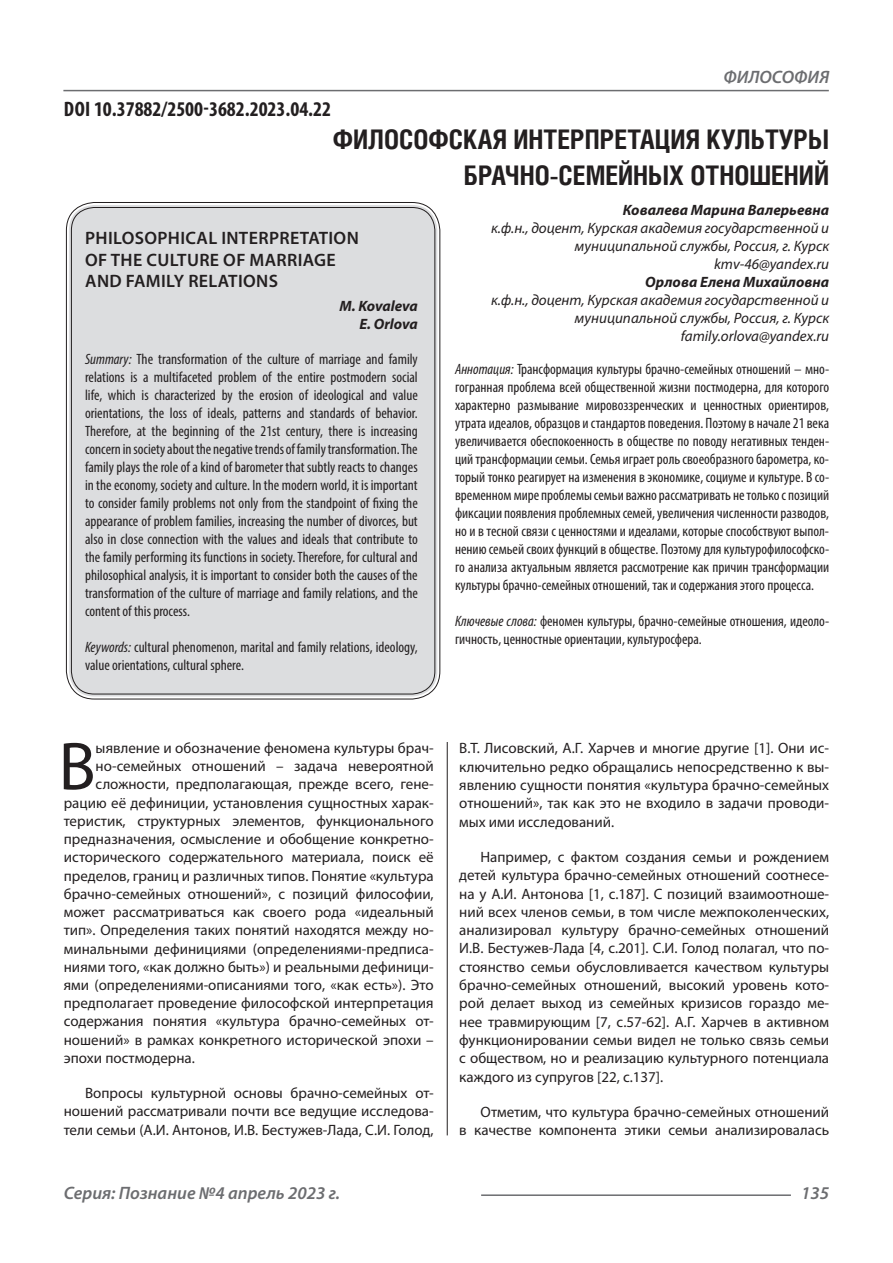
<style>
.page{position:relative;width:893px;height:1263px;background:#fff}
.page>*{position:absolute;margin:0;border:0;box-sizing:border-box;transform-origin:0 0}
.Статья_текст_первый{font:68.4px "Myriad Pro";color:#231f20}
.Статья_название{font:700 27px "Helios Cond C";color:#231f20}
.ДОИ{font:700 condensed 21px "Myriad Pro";color:#231f20}
.Статья_название_англ{font:600 18px "Myriad Pro";letter-spacing:.02em;color:#231f20}
.t1{font:italic 600 18px "Myriad Pro";color:#6c6d70}
.Статья_текст{font:15px/18.3px "Myriad Pro";color:#231f20;text-align:justify}
.Статья_аннотация_анг{font:condensed 15px/18px "Myriad Pro";color:#231f20;text-align:justify}
.Статья_аннотация_тек{font:condensed 15px/18px "Myriad Pro";color:#231f20;text-align:justify}
.Статья_текст_первый-2{font:15px "Myriad Pro";color:#231f20}
.Статья_автор_инфо{font:italic 15px/18px "Myriad Pro";color:#231f20;text-align:right}
.Статья_автор_фио_рус{font:italic 700 15px "Myriad Pro";color:#231f20}
.Статья_автор_англ{font:italic 700 15px "Myriad Pro";letter-spacing:-.005em;color:#231f20}
.s1{font-style:italic}
</style>
<div class="page">
<hr style="left:447px;top:128px;width:1px;height:1007px;background:#231f20">
<hr style="left:63px;top:90px;width:766px;height:1px;background:#6c6d70">
<hr style="left:481px;top:1194px;width:310px;height:2px;background:#6c6d70">
<div style="left:441px;top:126px;width:10px;height:616px;background:#fff"></div>
<div style="left:69px;top:205px;width:368px;height:491px;background:#dcdddf;border-radius:26px"></div>
<p class="ДОИ" style="left:64px;top:96px;width:269px">DOI 10.37882/2500-3682.2023.04.22</p>
<p class="t1" style="left:723px;top:66px;width:107px">ФИЛОСОФИЯ</p>
<p class="Статья_название" style="left:333px;top:124px;width:498px">ФИЛОСОФСКАЯ ИНТЕРПРЕТАЦИЯ КУЛЬТУРЫ</p>
<p class="Статья_название" style="left:464px;top:160px;width:367px">БРАЧНО-СЕМЕЙНЫХ ОТНОШЕНИЙ</p>
<p class="Статья_автор_фио_рус" style="left:623px;top:200px;width:208px">Ковалева Марина Валерьевна</p>
<p class="Статья_автор_инфо" style="left:491px;top:218px;width:340px">к.ф.н., доцент, Курская академия государственной и муниципальной службы, Россия, г. Курск</p>
<p class="Статья_автор_инфо" style="left:714px;top:254px;width:117px">kmv-46@yandex.ru</p>
<p class="Статья_автор_фио_рус" style="left:645px;top:272px;width:185px">Орлова Елена Михайловна</p>
<p class="Статья_автор_инфо" style="left:491px;top:290px;width:340px">к.ф.н., доцент, Курская академия государственной и муниципальной службы, Россия, г. Курск</p>
<p class="Статья_автор_инфо" style="left:681px;top:326px;width:150px">family.orlova@yandex.ru</p>
<p class="Статья_аннотация_тек" style="left:455px;top:360px;width:376px"><span class="s1">Аннотация:</span> Трансформация культуры брачно-семейных отношений – мно&shy;гогранная проблема всей общественной жизни постмодерна, для которого характерно размывание мировоззренческих и ценностных ориентиров, утрата идеалов, образцов и стандартов поведения. Поэтому в начале 21 века увеличивается обеспокоенность в обществе по поводу негативных тенден&shy;ций трансформации семьи. Семья играет роль своеобразного барометра, ко&shy;торый тонко реагирует на изменения в экономике, социуме и культуре. В со&shy;временном мире проблемы семьи важно рассматривать не только с позиций фиксации появления проблемных семей, увеличения численности разводов, но и в тесной связи с ценностями и идеалами, которые способствуют выпол&shy;нению семьей своих функций в обществе. Поэтому для культурофилософско&shy;го анализа актуальным является рассмотрение как причин трансформации культуры брачно-семейных отношений, так и содержания этого процесса.</p>
<p class="Статья_аннотация_тек" style="left:455px;top:612px;width:376px"><span class="s1">Ключевые слова:</span> феномен культуры, брачно-семейные отношения, идеоло&shy;гичность, ценностные ориентации, культуросфера.</p>
<p class="Статья_название_англ" style="left:85px;top:226px;width:275px">PHILOSOPHICAL INTERPRETATION</p>
<p class="Статья_название_англ" style="left:85px;top:248px;width:252px">OF THE CULTURE OF MARRIAGE</p>
<p class="Статья_название_англ" style="left:85px;top:270px;width:194px">AND FAMILY RELATIONS</p>
<p class="Статья_автор_англ" style="left:339px;top:296px;width:80px">M. Kovaleva</p>
<p class="Статья_автор_англ" style="left:359px;top:314px;width:60px">E. Orlova</p>
<p class="Статья_аннотация_анг" style="left:85px;top:350px;width:334px"><span class="s1">Summary:</span> The transformation of the culture of marriage and family relations is a multifaceted problem of the entire postmodern social life, which is characterized by the erosion of ideological and value orientations, the loss of ideals, patterns and standards of behavior.<br>Therefore, at the beginning of the 21st century, there is increasing concern in society about the negative trends of family transformation. The family plays the role of a kind of barometer that subtly reacts to changes in the economy, society and culture. In the modern world, it is important to consider family problems not only from the standpoint of fixing the appearance of problem families, increasing the number of divorces, but also in close connection with the values and ideals that contribute to the family performing its functions in society. Therefore, for cultural and philosophical analysis, it is important to consider both the causes of the transformation of the culture of marriage and family relations, and the content of this process.</p>
<p class="Статья_аннотация_анг" style="left:85px;top:638px;width:334px"><span class="s1">Keywords:</span> cultural phenomenon, marital and family relations, ideology, value orientations, cultural sphere.</p>
<p class="Статья_текст_первый" style="left:59px;top:724px;width:39px">В</p>
<p class="Статья_текст_первый-2" style="left:96px;top:739px;width:340px">ыявление и обозначение феномена культуры брач-</p>
<p class="Статья_текст_первый-2" style="left:96px;top:757px;width:340px">но-семейных отношений – задача невероятной</p>
<p class="Статья_текст_первый-2" style="left:96px;top:775px;width:340px">сложности, предполагающая, прежде всего, гене-</p>
<p class="Статья_текст_первый-2" style="left:64px;top:793px;width:371px">рацию её дефиниции, установления сущностных харак-</p>
<p class="Статья_текст_первый-2" style="left:64px;top:811px;width:371px">теристик, структурных элементов, функционального</p>
<p class="Статья_текст_первый-2" style="left:64px;top:830px;width:371px">предназначения, осмысление и обобщение конкретно-</p>
<p class="Статья_текст_первый-2" style="left:64px;top:848px;width:371px">исторического содержательного материала, поиск её</p>
<p class="Статья_текст_первый-2" style="left:64px;top:866px;width:371px">пределов, границ и различных типов. Понятие «культура</p>
<p class="Статья_текст_первый-2" style="left:64px;top:884px;width:371px">брачно-семейных отношений», с позиций философии,</p>
<p class="Статья_текст_первый-2" style="left:64px;top:903px;width:371px">может рассматриваться как своего рода «идеальный</p>
<p class="Статья_текст_первый-2" style="left:64px;top:921px;width:371px">тип». Определения таких понятий находятся между но-</p>
<p class="Статья_текст_первый-2" style="left:64px;top:939px;width:371px">минальными дефинициями (определениями-предписа-</p>
<p class="Статья_текст_первый-2" style="left:64px;top:957px;width:371px">ниями того, «как должно быть») и реальными дефиници-</p>
<p class="Статья_текст_первый-2" style="left:64px;top:976px;width:371px">ями (определениями-описаниями того, «как есть»). Это</p>
<p class="Статья_текст_первый-2" style="left:64px;top:994px;width:371px">предполагает проведение философской интерпретация</p>
<p class="Статья_текст_первый-2" style="left:64px;top:1012px;width:371px">содержания понятия «культура брачно-семейных от-</p>
<p class="Статья_текст_первый-2" style="left:64px;top:1030px;width:371px">ношений» в рамках конкретного исторической эпохи –</p>
<p class="Статья_текст_первый-2" style="left:64px;top:1049px;width:133px">эпохи постмодерна.</p>
<p class="Статья_текст" style="left:64px;top:1084px;width:371px;text-indent:21px">Вопросы культурной основы брачно-семейных от&shy;ношений рассматривали почти все ведущие исследова&shy;тели семьи (А.И. Антонов, И.В. Бестужев-Лада, С.И. Голод,</p>
<p class="Статья_текст" style="left:459px;top:739px;width:371px">В.Т. Лисовский, А.Г. Харчев и многие другие [1]. Они ис&shy;ключительно редко обращались непосредственно к вы&shy;явлению сущности понятия «культура брачно-семейных отношений», так как это не входило в задачи проводи&shy;мых ими исследований.</p>
<p class="Статья_текст" style="left:459px;top:847px;width:371px;text-indent:21px">Например, с фактом создания семьи и рождением детей культура брачно-семейных отношений соотнесе&shy;на у А.И. Антонова [1, с.187]. С позиций взаимоотноше&shy;ний всех членов семьи, в том числе межпоколенческих, анализировал культуру брачно-семейных отношений И.В. Бестужев-Лада [4, с.201]. С.И. Голод полагал, что по&shy;стоянство семьи обусловливается качеством культуры брачно-семейных отношений, высокий уровень кото&shy;рой делает выход из семейных кризисов гораздо ме&shy;нее травмирующим [7, с.57-62]. А.Г. Харчев в активном функционировании семьи видел не только связь семьи с обществом, но и реализацию культурного потенциала каждого из супругов [22, с.137].</p>
<p class="Статья_текст" style="left:459px;top:1102px;width:371px;text-align:right">Отметим, что культура брачно-семейных отношений<br>в качестве компонента этики семьи анализировалась</p>
<p class="t1" style="left:64px;top:1182px;width:278px">Серия: Познание №4 апрель 2023 г.</p>
<p class="t1" style="left:801px;top:1182px;width:30px">135</p>
</div>
